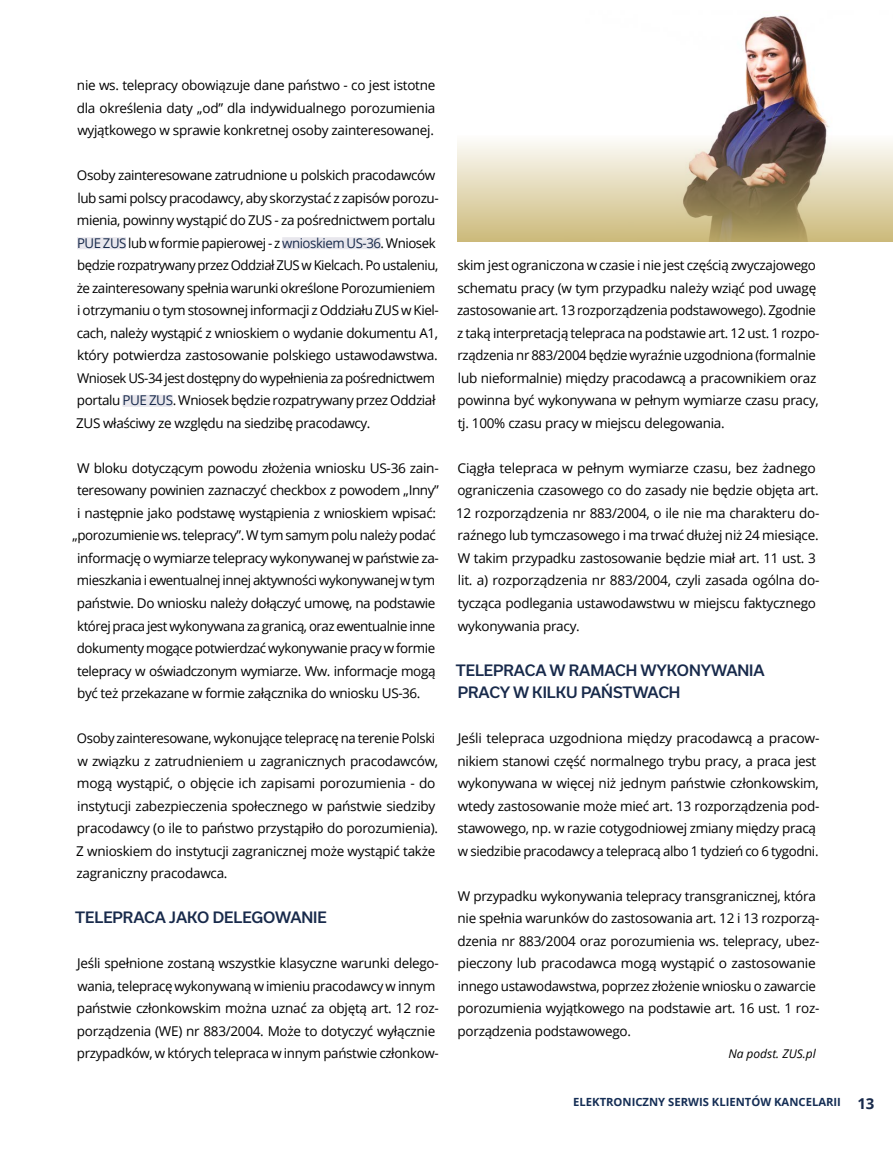
<style>
.page{position:relative;width:893px;height:1149px;background:#fff}
.page>*{position:absolute;margin:0;border:0;box-sizing:border-box;transform-origin:0 0}
.t1{font:500 15px/22.5px "Usual";letter-spacing:-.005em;color:#182a4b}
.t2{font:13.5px/22.5px "Open Sans";letter-spacing:-.025em;color:#000}
.t3{font:italic 12px "Open Sans";color:#000}
.t4{font:700 11.25px "Open Sans";color:#152e55}
.s1{color:#182a4b}
.s2{font-size:15px;color:#182a4b}
</style>
<div class="page">
<div style="left:77px;top:237px;width:49px;height:12px;background:#e8e7ed"></div>
<div style="left:282px;top:237px;width:99px;height:12px;background:#e8e7ed"></div>
<div style="left:122px;top:395px;width:51px;height:12px;background:#e8e7ed"></div>
<img style="left:718px;top:15px;width:111px;height:120px">
<svg style="left:457px;top:135px;width:436px;height:106px"></svg>
<p class="t2" style="left:77px;top:74px;width:360px;text-align:justify">nie ws. telepracy obowiązuje dane państwo - co jest istotne dla określenia daty „od” dla indywidualnego porozumienia wyjątkowego w sprawie konkretnej osoby zainteresowanej.</p>
<p class="t2" style="left:76px;top:164px;width:364px">Osoby zainteresowane zatrudnione u polskich pracodawców lub sami polscy pracodawcy, aby skorzystać z zapisów porozu&shy;mienia, powinny wystąpić do ZUS - za pośrednictwem portalu <span class="s1">PUE ZUS</span> lub w formie papierowej - z <span class="s1">wnioskiem US-36</span>. Wniosek będzie rozpatrywany przez Oddział ZUS w Kielcach. Po ustaleniu, że zainteresowany spełnia warunki określone Porozumieniem i otrzymaniu o tym stosownej informacji z Oddziału ZUS w Kiel&shy;cach, należy wystąpić z wnioskiem o wydanie dokumentu A1, który potwierdza zastosowanie polskiego ustawodawstwa.<br>Wniosek US-34 jest dostępny do wypełnienia za pośrednictwem portalu <span class="s1">PUE ZUS</span>. Wniosek będzie rozpatrywany przez Oddział ZUS właściwy ze względu na siedzibę pracodawcy.</p>
<p class="t2" style="left:77px;top:456px;width:363px">W bloku dotyczącym powodu złożenia wniosku US-36 zain-</p>
<p class="t2" style="left:77px;top:479px;width:363px">teresowany powinien zaznaczyć checkbox z powodem „Inny”</p>
<p class="t2" style="left:77px;top:501px;width:360px">i następnie jako podstawę wystąpienia z wnioskiem wpisać:</p>
<p class="t2" style="left:72px;top:524px;width:365px">„porozumienie ws. telepracy”. W tym samym polu należy podać</p>
<p class="t2" style="left:77px;top:546px;width:363px">informację o wymiarze telepracy wykonywanej w państwie za-</p>
<p class="t2" style="left:77px;top:569px;width:360px">mieszkania i ewentualnej innej aktywności wykonywanej w tym</p>
<p class="t2" style="left:77px;top:591px;width:360px">państwie. Do wniosku należy dołączyć umowę, na podstawie</p>
<p class="t2" style="left:77px;top:614px;width:359px">której praca jest wykonywana za granicą, oraz ewentualnie inne</p>
<p class="t2" style="left:77px;top:636px;width:360px">dokumenty mogące potwierdzać wykonywanie pracy w formie</p>
<p class="t2" style="left:77px;top:659px;width:360px">telepracy w oświadczonym wymiarze. Ww. informacje mogą</p>
<p class="t2" style="left:77px;top:681px;width:345px">być też przekazane w formie załącznika do wniosku US-36.</p>
<p class="t2" style="left:76px;top:726px;width:363px">Osoby zainteresowane, wykonujące telepracę na terenie Polski w związku z zatrudnieniem u zagranicznych pracodawców, mogą wystąpić, o objęcie ich zapisami porozumienia - do instytucji zabezpieczenia społecznego w państwie siedziby pracodawcy (o ile to państwo przystąpiło do porozumienia).<br>Z wnioskiem do instytucji zagranicznej może wystąpić także zagraniczny pracodawca.</p>
<p class="t1" style="left:75px;top:906px;width:253px">TELEPRACA JAKO DELEGOWANIE</p>
<p class="t2" style="left:77px;top:951px;width:363px">Jeśli spełnione zostaną wszystkie klasyczne warunki delego&shy;wania, telepracę wykonywaną w imieniu pracodawcy w innym państwie członkowskim można uznać za objętą art. 12 roz&shy;porządzenia (WE) nr 883/2004. Może to dotyczyć wyłącznie przypadków, w których telepraca w innym państwie członkow-</p>
<p class="t2" style="left:457px;top:254px;width:364px">skim jest ograniczona w czasie i nie jest częścią zwyczajowego schematu pracy (w tym przypadku należy wziąć pod uwagę zastosowanie art. 13 rozporządzenia podstawowego). Zgodnie z taką interpretacją telepraca na podstawie art. 12 ust. 1 rozpo&shy;rządzenia nr 883/2004 będzie wyraźnie uzgodniona (formalnie lub nieformalnie) między pracodawcą a pracownikiem oraz powinna być wykonywana w pełnym wymiarze czasu pracy, tj. 100% czasu pracy w miejscu delegowania.</p>
<p class="t2" style="left:456px;top:456px;width:365px">Ciągła telepraca w pełnym wymiarze czasu, bez żadnego ograniczenia czasowego co do zasady nie będzie objęta art.<br>12 rozporządzenia nr 883/2004, o ile nie ma charakteru do&shy;raźnego lub tymczasowego i ma trwać dłużej niż 24 miesiące.<br>W takim przypadku zastosowanie będzie miał art. 11 ust. 3 lit. a) rozporządzenia nr 883/2004, czyli zasada ogólna do&shy;tycząca podlegania ustawodawstwu w miejscu faktycznego wykonywania pracy.</p>
<p class="t1" style="left:456px;top:658px;width:310px">TELEPRACA W RAMACH WYKONYWANIA<br>PRACY W KILKU PAŃSTWACH</p>
<p class="t2" style="left:457px;top:726px;width:364px">Jeśli telepraca uzgodniona między pracodawcą a pracow&shy;nikiem stanowi część normalnego trybu pracy, a praca jest wykonywana w więcej niż jednym państwie członkowskim, wtedy zastosowanie może mieć art. 13 rozporządzenia pod&shy;stawowego, np. w razie cotygodniowej zmiany między pracą w siedzibie pracodawcy a telepracą albo 1 tydzień co 6 tygodni.</p>
<p class="t2" style="left:457px;top:884px;width:364px">W przypadku wykonywania telepracy transgranicznej, która nie spełnia warunków do zastosowania art. 12 i 13 rozporzą&shy;dzenia nr 883/2004 oraz porozumienia ws. telepracy, ubez&shy;pieczony lub pracodawca mogą wystąpić o zastosowanie innego ustawodawstwa, poprzez złożenie wniosku o zawarcie porozumienia wyjątkowego na podstawie art. 16 ust. 1 roz&shy;porządzenia podstawowego.</p>
<p class="t3" style="left:728px;top:1045px;width:89px">Na podst. ZUS.pl</p>
<p class="t4" style="left:573px;top:1093px;width:303px">ELEKTRONICZNY SERWIS KLIENTÓW KANCELARII <span class="s2">13</span></p>
</div>
